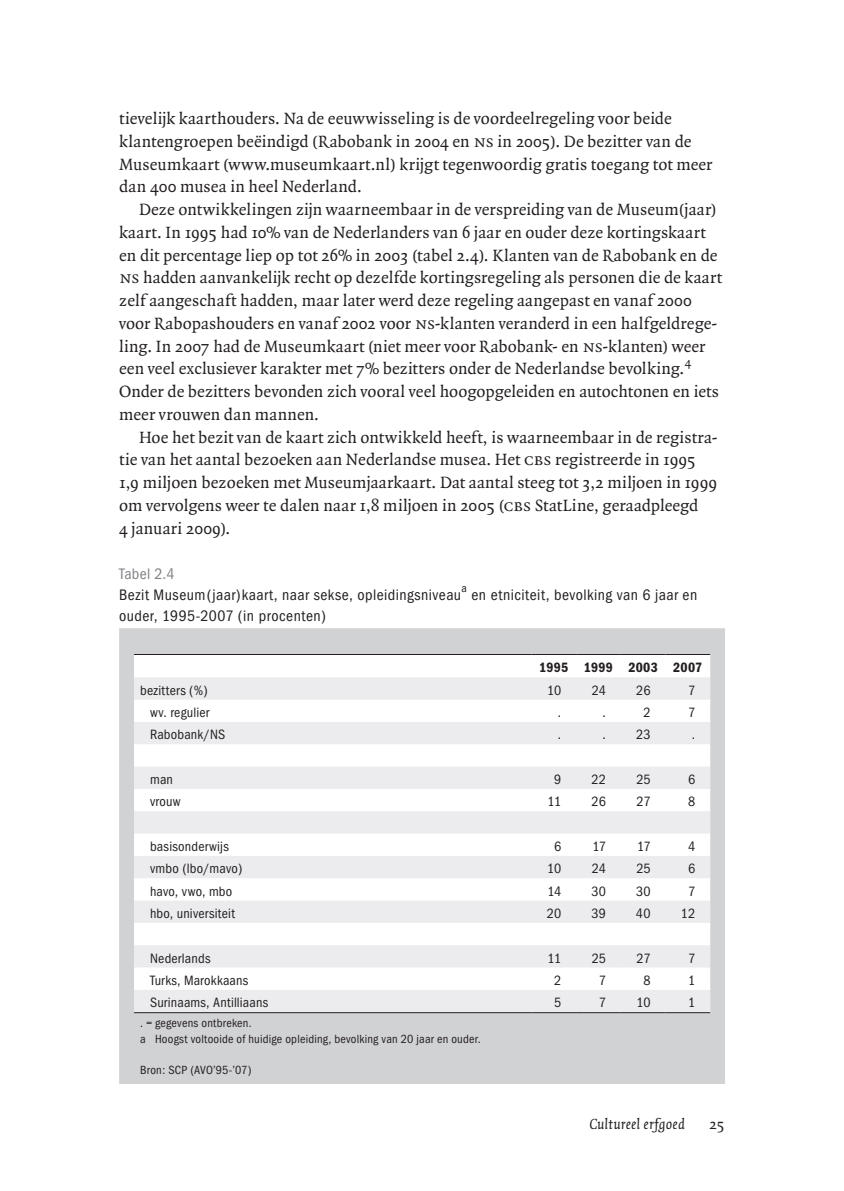
<style>
.page{position:relative;width:844px;height:1191px;background:#fff}
.page>*{position:absolute;margin:0;border:0;box-sizing:border-box;transform-origin:0 0}
.t1{font:17.5px/22.8px "Quadraat";letter-spacing:.005em;color:#231f20}
.t2{font:condensed 15.75px "Franklin Gothic";letter-spacing:.03em;color:#231f20}
.t3{font:italic 15.75px "Quadraat";letter-spacing:.015em;color:#231f20}
.t4{font:condensed 15.75px "Franklin Gothic";letter-spacing:.015em;color:#808285}
.t5{font:15.75px "Quadraat";color:#231f20}
.t6{font:condensed 14px "Franklin Gothic";letter-spacing:.01em;color:#231f20}
.t7{font:600 condensed 14px "Franklin Gothic";letter-spacing:.01em;color:#231f20}
.t8{font:13.12px "Quadraat";color:#231f20}
.t9{font:condensed 12.25px/15.8px "Franklin Gothic";letter-spacing:.015em;color:#231f20}
.t10{font:condensed 11.9px "Franklin Gothic";color:#231f20}
.s1{font-family:"Quadraat Small Caps"}
</style>
<div class="page">
<div style="left:119px;top:628px;width:605px;height:456px;background:#d1d2d4"></div>
<svg style="left:134px;top:655px;width:576px;height:22px"></svg>
<svg style="left:134px;top:677px;width:576px;height:335px;fill:#ececee"></svg>
<hr style="left:134px;top:1012px;width:397px;height:1px;background:#231f20">
<hr style="left:531px;top:1012px;width:45px;height:1px;background:#231f20">
<hr style="left:576px;top:1012px;width:44px;height:1px;background:#231f20">
<hr style="left:620px;top:1012px;width:45px;height:1px;background:#231f20">
<hr style="left:665px;top:1012px;width:45px;height:1px;background:#231f20">
<hr style="left:134px;top:654px;width:397px;height:1px;background:#231f20">
<hr style="left:531px;top:654px;width:45px;height:1px;background:#231f20">
<hr style="left:576px;top:654px;width:44px;height:1px;background:#231f20">
<hr style="left:620px;top:654px;width:45px;height:1px;background:#231f20">
<hr style="left:665px;top:654px;width:45px;height:1px;background:#231f20">
<p class="t1" style="left:119px;top:108px;width:594px">tievelijk kaarthouders. Na de eeuwwisseling is de voordeelregeling voor beide klantengroepen beëindigd (Rabobank in 2004 en <span class="s1">ns</span> in 2005). De bezitter van de Museumkaart (www.museumkaart.nl) krijgt tegenwoordig gratis toegang tot meer dan 400 musea in heel Nederland.</p>
<p class="t1" style="left:119px;top:199px;width:604px;text-indent:20px">Deze ontwikkelingen zijn waarneembaar in de verspreiding van de Museum(jaar) kaart. In 1995 had 10% van de Nederlanders van 6 jaar en ouder deze kortingskaart en dit percentage liep op tot 26% in 2003 (tabel 2.4). Klanten van de Rabobank en de <span class="s1">ns</span> hadden aanvankelijk recht op dezelfde kortingsregeling als personen die de kaart zelf aangeschaft hadden, maar later werd deze regeling aangepast en vanaf 2000 voor Rabopashouders en vanaf 2002 voor <span class="s1">ns</span>-klanten veranderd in een halfgeldrege&shy;ling. In 2007 had de Museumkaart (niet meer voor Rabobank- en <span class="s1">ns</span>-klanten) weer een veel exclusiever karakter met 7% bezitters onder de Nederlandse bevolking.</p>
<p class="t8" style="left:684px;top:355px;width:8px">4</p>
<p class="t1" style="left:119px;top:381px;width:601px">Onder de bezitters bevonden zich vooral veel hoogopgeleiden en autochtonen en iets meer vrouwen dan mannen.</p>
<p class="t1" style="left:119px;top:426px;width:599px;text-indent:20px">Hoe het bezit van de kaart zich ontwikkeld heeft, is waarneembaar in de registra&shy;tie van het aantal bezoeken aan Nederlandse musea. Het <span class="s1">cbs</span> registreerde in 1995<br>1,9 miljoen bezoeken met Museumjaarkaart. Dat aantal steeg tot 3,2 miljoen in 1999 om vervolgens weer te dalen naar 1,8 miljoen in 2005 (<span class="s1">cbs</span> StatLine, geraadpleegd<br>4 januari 2009).</p>
<p class="t4" style="left:119px;top:565px;width:57px">Tabel 2.4</p>
<p class="t2" style="left:119px;top:586px;width:343px">Bezit Museum(jaar)kaart, naar sekse, opleidingsniveau</p>
<p class="t10" style="left:461px;top:582px;width:7px">a</p>
<p class="t2" style="left:471px;top:586px;width:227px">en etniciteit, bevolking van 6 jaar en</p>
<p class="t2" style="left:119px;top:607px;width:208px">ouder, 1995-2007 (in procenten)</p>
<p class="t7" style="left:539px;top:659px;width:164px">1995 1999 2003 2007</p>
<p class="t6" style="left:140px;top:682px;width:69px">bezitters (%)</p>
<p class="t6" style="left:547px;top:682px;width:15px">10</p>
<p class="t6" style="left:591px;top:682px;width:15px">24</p>
<p class="t6" style="left:636px;top:682px;width:16px">26</p>
<p class="t6" style="left:688px;top:682px;width:9px">7</p>
<p class="t6" style="left:150px;top:704px;width:61px">wv. regulier</p>
<p class="t6" style="left:557px;top:704px;width:5px">.</p>
<p class="t6" style="left:602px;top:704px;width:5px">.</p>
<p class="t6" style="left:643px;top:704px;width:9px">2</p>
<p class="t6" style="left:688px;top:704px;width:9px">7</p>
<p class="t6" style="left:150px;top:727px;width:77px">Rabobank/NS</p>
<p class="t6" style="left:557px;top:727px;width:5px">.</p>
<p class="t6" style="left:602px;top:727px;width:5px">.</p>
<p class="t6" style="left:636px;top:727px;width:16px">23</p>
<p class="t6" style="left:691px;top:727px;width:5px">.</p>
<p class="t6" style="left:150px;top:771px;width:24px">man</p>
<p class="t6" style="left:554px;top:771px;width:9px">9</p>
<p class="t6" style="left:591px;top:771px;width:16px">22</p>
<p class="t6" style="left:636px;top:771px;width:16px">25</p>
<p class="t6" style="left:688px;top:771px;width:9px">6</p>
<p class="t6" style="left:150px;top:793px;width:32px">vrouw</p>
<p class="t6" style="left:547px;top:793px;width:15px">11</p>
<p class="t6" style="left:591px;top:793px;width:16px">26</p>
<p class="t6" style="left:636px;top:793px;width:15px">27</p>
<p class="t6" style="left:688px;top:793px;width:9px">8</p>
<p class="t6" style="left:150px;top:838px;width:80px">basisonderwijs</p>
<p class="t6" style="left:554px;top:838px;width:9px">6</p>
<p class="t6" style="left:592px;top:838px;width:15px">17</p>
<p class="t6" style="left:637px;top:838px;width:15px">17</p>
<p class="t6" style="left:688px;top:838px;width:9px">4</p>
<p class="t6" style="left:150px;top:860px;width:94px">vmbo (lbo/mavo)</p>
<p class="t6" style="left:547px;top:860px;width:15px">10</p>
<p class="t6" style="left:591px;top:860px;width:15px">24</p>
<p class="t6" style="left:636px;top:860px;width:16px">25</p>
<p class="t6" style="left:688px;top:860px;width:9px">6</p>
<p class="t6" style="left:150px;top:883px;width:84px">havo, vwo, mbo</p>
<p class="t6" style="left:547px;top:883px;width:15px">14</p>
<p class="t6" style="left:591px;top:883px;width:16px">30</p>
<p class="t6" style="left:636px;top:883px;width:16px">30</p>
<p class="t6" style="left:688px;top:883px;width:9px">7</p>
<p class="t6" style="left:150px;top:905px;width:86px">hbo, universiteit</p>
<p class="t6" style="left:546px;top:905px;width:16px">20</p>
<p class="t6" style="left:591px;top:905px;width:16px">39</p>
<p class="t6" style="left:635px;top:905px;width:16px">40</p>
<p class="t6" style="left:680px;top:905px;width:16px">12</p>
<p class="t6" style="left:150px;top:950px;width:62px">Nederlands</p>
<p class="t6" style="left:547px;top:950px;width:15px">11</p>
<p class="t6" style="left:591px;top:950px;width:16px">25</p>
<p class="t6" style="left:636px;top:950px;width:15px">27</p>
<p class="t6" style="left:688px;top:950px;width:9px">7</p>
<p class="t6" style="left:150px;top:972px;width:100px">Turks, Marokkaans</p>
<p class="t6" style="left:554px;top:972px;width:9px">2</p>
<p class="t6" style="left:598px;top:972px;width:9px">7</p>
<p class="t6" style="left:643px;top:972px;width:9px">8</p>
<p class="t6" style="left:688px;top:972px;width:9px">1</p>
<p class="t6" style="left:150px;top:994px;width:120px">Surinaams, Antilliaans</p>
<p class="t6" style="left:554px;top:994px;width:9px">5</p>
<p class="t6" style="left:598px;top:994px;width:9px">7</p>
<p class="t6" style="left:636px;top:994px;width:15px">10</p>
<p class="t6" style="left:688px;top:994px;width:9px">1</p>
<p class="t9" style="left:140px;top:1015px;width:342px">. = gegevens ontbreken.<br>a Hoogst voltooide of huidige opleiding, bevolking van 20 jaar en ouder.</p>
<p class="t9" style="left:140px;top:1062px;width:113px">Bron: SCP (AVO’95-’07)</p>
<p class="t3" style="left:589px;top:1116px;width:97px">Cultureel erfgoed</p>
<p class="t5" style="left:709px;top:1116px;width:17px">25</p>
</div>
